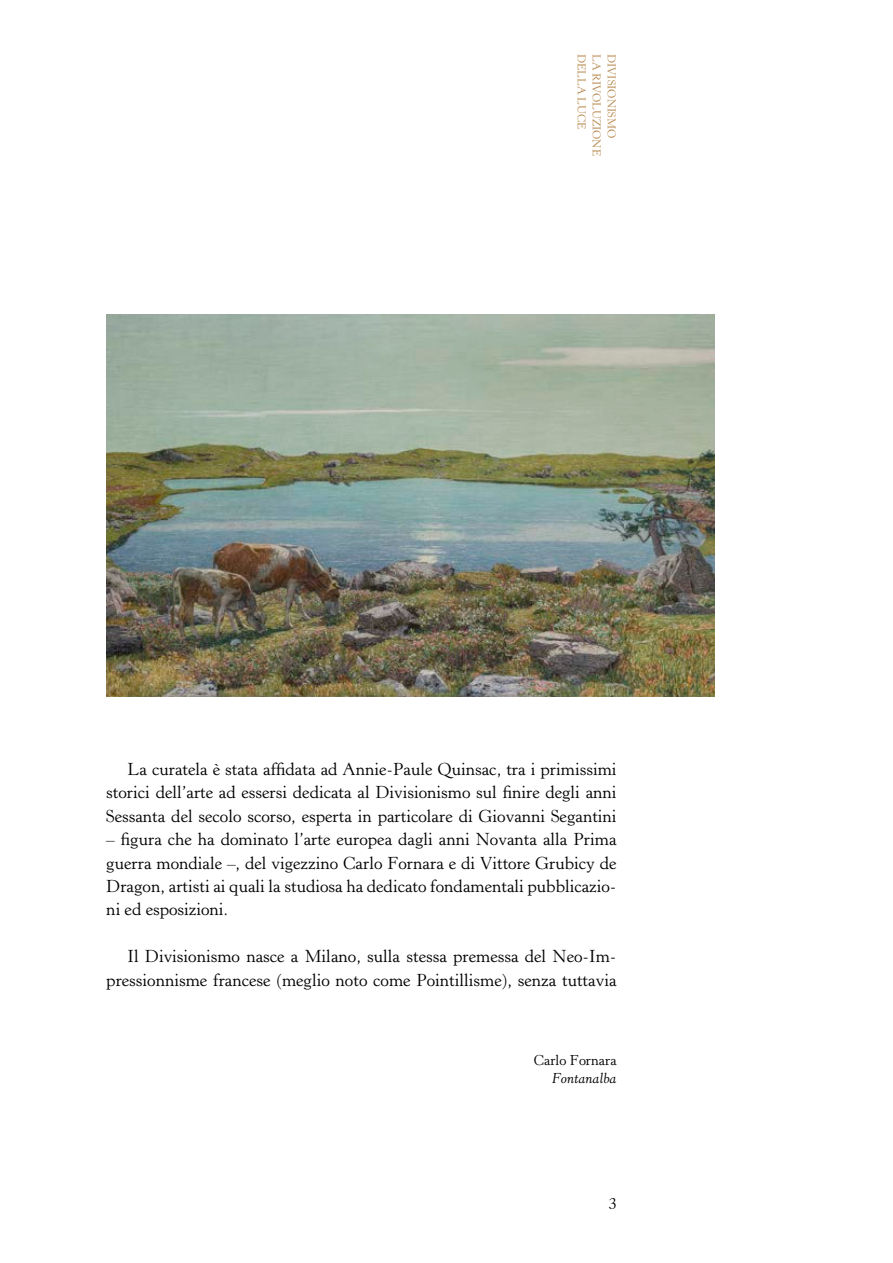
<style>
.page{position:relative;width:893px;height:1263px;background:#fff}
.page>*{position:absolute;margin:0;border:0;box-sizing:border-box;transform-origin:0 0}
.t1{font:17.25px/23.4px "Horley OSMT";color:#000;text-align:justify}
.t2{font:16.5px "Horley OSMT";color:#000}
.t3{font:14.25px "Horley OSMT";color:#000}
.t4{font:italic 14.25px "Horley OSMT";color:#000}
.t5{font:11.25px "Horley OSMT";color:#b48447}
</style>
<div class="page">
<img style="left:106px;top:315px;width:609px;height:381px">
<p class="t5" style="left:588px;top:54px;width:77px;rotate:90deg">DELLA LUCE</p>
<p class="t5" style="left:603px;top:54px;width:103px;rotate:90deg">LA RIVOLUZIONE</p>
<p class="t5" style="left:618px;top:54px;width:85px;rotate:90deg">DIVISIONISMO</p>
<p class="t1" style="left:106px;top:757px;width:512px;text-indent:21px">La curatela è stata affidata ad Annie-Paule Quinsac, tra i primissimi storici dell’arte ad essersi dedicata al Divisionismo sul finire degli anni Sessanta del secolo scorso, esperta in particolare di Giovanni Segantini</p>
<p class="t1" style="left:106px;top:827px;width:512px">– figura che ha dominato l’arte europea dagli anni Novanta alla Prima guerra mondiale –, del vigezzino Carlo Fornara e di Vittore Grubicy de Dragon, artisti ai quali la studiosa ha dedicato fondamentali pubblicazio&shy;ni ed esposizioni.</p>
<p class="t1" style="left:106px;top:944px;width:512px;text-align:right">Il Divisionismo nasce a Milano, sulla stessa premessa del Neo-Im&shy;pressionnisme francese (meglio noto come Pointillisme), senza tuttavia</p>
<p class="t3" style="left:534px;top:1052px;width:84px">Carlo Fornara</p>
<p class="t4" style="left:552px;top:1070px;width:66px">Fontanalba</p>
<p class="t2" style="left:608px;top:1193px;width:10px">3</p>
</div>
